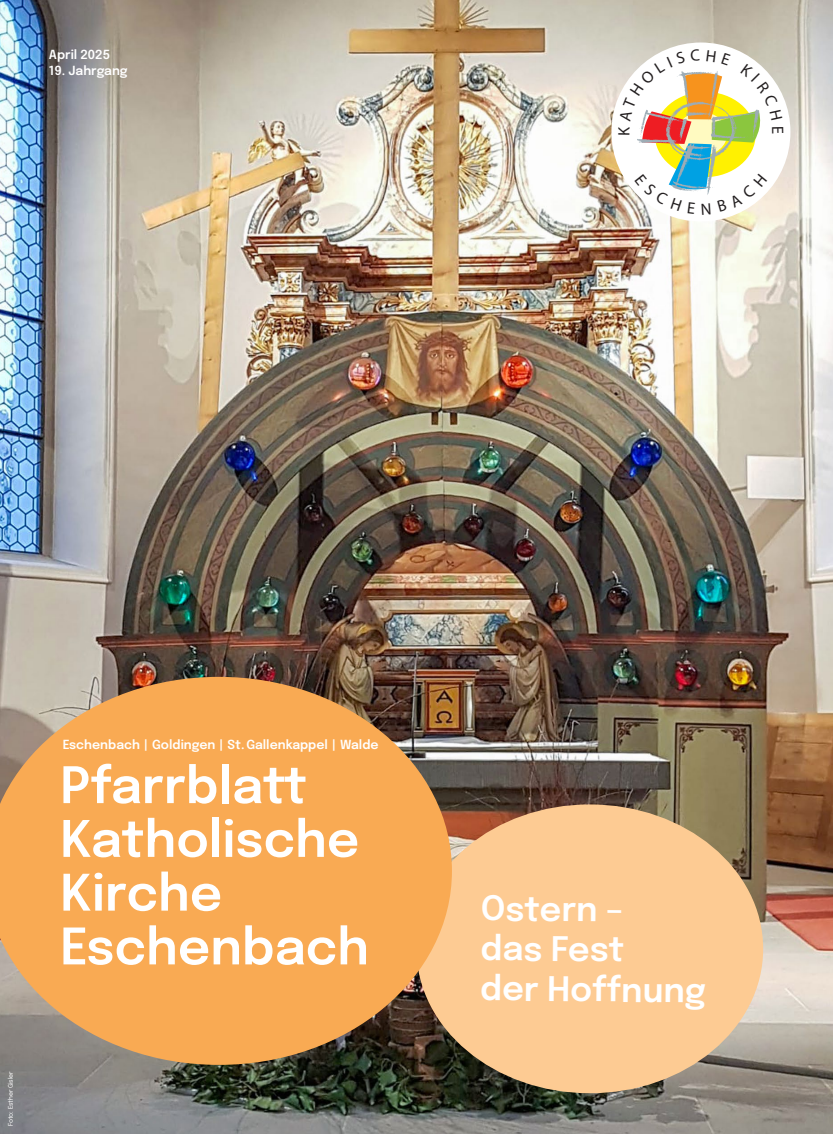
<style>
.page{position:relative;width:833px;height:1134px;background:#fff}
.page>*{position:absolute;margin:0;border:0;box-sizing:border-box;transform-origin:0 0}
.t1{font:600 50px/53.8px "Epilogue";color:#fff}
.t2{font:600 33.75px/40.2px "Epilogue";letter-spacing:-.01em;color:#fff}
.t3{font:600 12.5px "Epilogue";color:#fff}
.t4{font:6.25px "Epilogue";letter-spacing:-.005em;color:#fff}
</style>
<div class="page">
<img style="left:0;top:0;width:833px;height:1134px">
<div style="left:416px;top:804px;width:347px;height:289px;background:#fdcb93;border-radius:50%"></div>
<svg style="left:0;top:677px;width:452px;height:388px;background:#e19e55"></svg>
<div style="left:611px;top:43px;width:179px;height:178px;background:#fff;border-radius:50%"></div>
<svg style="left:618px;top:49px;width:165px;height:165px"></svg>
<p class="t3" style="left:49px;top:46px;width:63px">April 2025</p>
<p class="t3" style="left:49px;top:62px;width:80px">19. Jahrgang</p>
<p class="t4" style="left:6px;top:1126px;width:57px;rotate:-90deg">Foto: Esther Gisler</p>
<p class="t3" style="left:63px;top:736px;width:317px">Eschenbach | Goldingen | St. Gallenkappel | Walde</p>
<h1 class="t1" style="left:60px;top:755px;width:310px">Pfarrblatt<br>Katholische<br>Kirche<br>Eschenbach</h1>
<h2 class="t2" style="left:480px;top:887px;width:228px">Ostern –<br>das Fest<br>der Hoffnung</h2>
</div>
